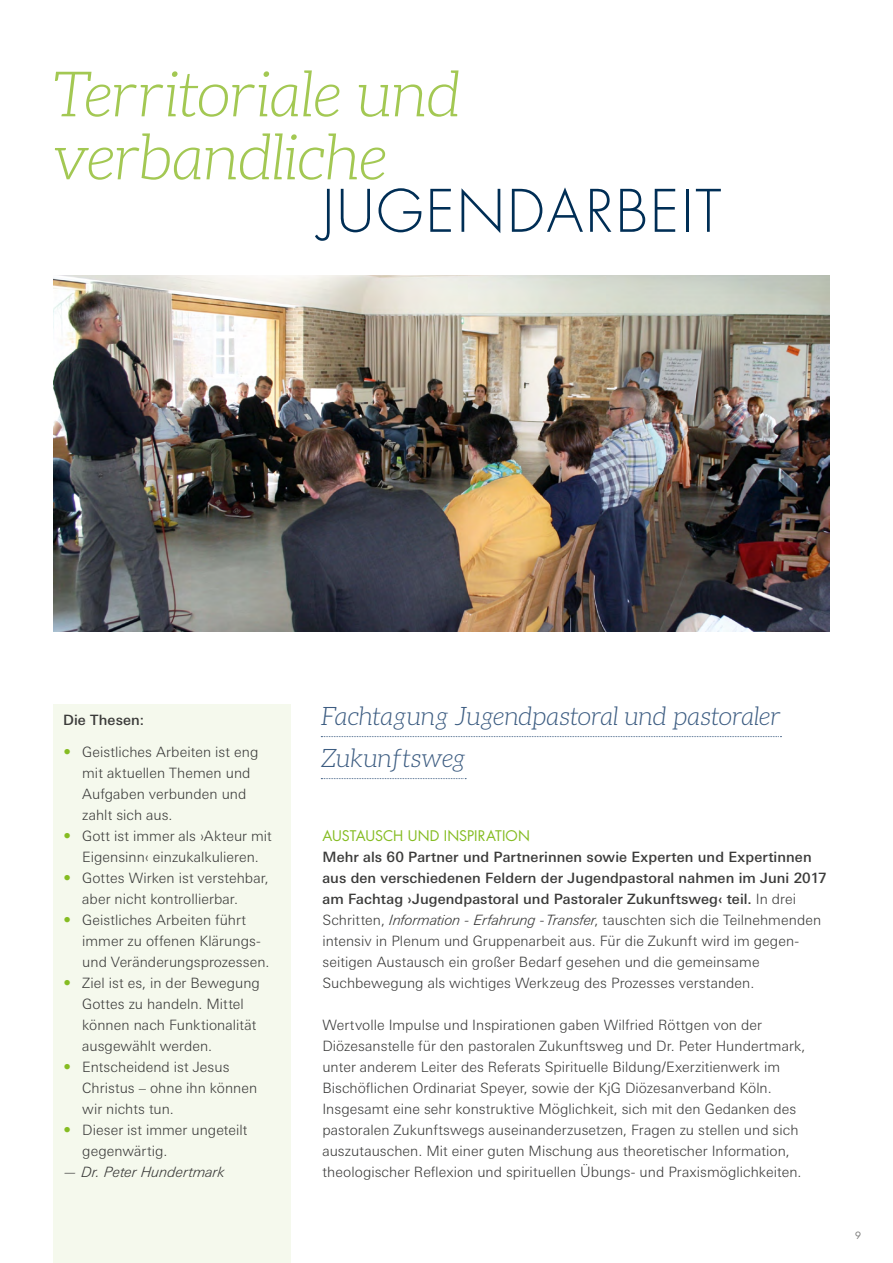
<style>
.page{position:relative;width:893px;height:1263px;background:#fff}
.page>*{position:absolute;margin:0;border:0;box-sizing:border-box;transform-origin:0 0}
.t1{font:italic 300 63px/63px "Aleo";letter-spacing:-.01em;color:#a3c853}
.t2{font:300 57px "Futura";letter-spacing:.04em;color:#002e55}
.t3{font:italic 300 25.5px/42px "Aleo";letter-spacing:-.005em;color:#3c5c81}
.t4{font:300 14.25px/21px "Linotype Univers Basic";letter-spacing:.005em;color:#3b3b3a}
.t5{font:14.25px "Futura";color:#85bc22}
.t6{font:italic 300 14.25px "Linotype Univers Basic";letter-spacing:-.005em;color:#3b3b3a}
.t7{font:500 14.25px "Linotype Univers Basic";letter-spacing:.01em;color:#3b3b3a}
.t8{font:9.75px "Futura";color:#7b7b7a}
.s1{font-family:"Futura";font-weight:800;color:#85bc22}
.s2{font-weight:500}
.s3{font-style:italic}
</style>
<div class="page">
<div style="left:53px;top:704px;width:238px;height:559px;background:#f5f9ed"></div>
<img style="left:53px;top:275px;width:776px;height:356px">
<svg style="left:321px;top:736px;width:460px;height:1px"></svg>
<svg style="left:321px;top:778px;width:145px;height:1px"></svg>
<h1 class="t1" style="left:53px;top:62px;width:409px">Territoriale und verbandliche</h1>
<h2 class="t2" style="left:322px;top:174px;width:401px">JUGENDARBEIT</h2>
<p class="t7" style="left:63px;top:712px;width:82px">Die Thesen:</p>
<p class="t4" style="left:82px;top:741px;width:178px;text-indent:-19px"><span class="s1">•</span> Geistliches Arbeiten ist eng mit aktuellen Themen und<br>Aufgaben verbunden und zahlt sich aus.</p>
<p class="t4" style="left:63px;top:825px;width:210px;text-align:center"><span class="s1">•</span> Gott ist immer als ›Akteur mit<br>Eigensinn‹ einzukalkulieren.</p>
<p class="t4" style="left:82px;top:867px;width:188px;text-indent:-19px"><span class="s1">•</span> Gottes Wirken ist verstehbar, aber nicht kontrollierbar.</p>
<p class="t4" style="left:82px;top:909px;width:189px;text-indent:-19px"><span class="s1">•</span> Geistliches Arbeiten führt immer zu offenen Klärungs&shy;und Veränderungsprozessen.</p>
<p class="t4" style="left:82px;top:972px;width:179px;text-indent:-19px"><span class="s1">•</span> Ziel ist es, in der Bewegung<br>Gottes zu handeln. Mittel können nach Funktionalität ausgewählt werden.</p>
<p class="t4" style="left:82px;top:1056px;width:177px;text-indent:-19px"><span class="s1">•</span> Entscheidend ist Jesus<br>Christus – ohne ihn können wir nichts tun.</p>
<p class="t4" style="left:82px;top:1119px;width:167px;text-indent:-19px"><span class="s1">•</span> Dieser ist immer ungeteilt gegenwärtig.</p>
<p class="t6" style="left:63px;top:1163px;width:163px">— Dr. Peter Hundertmark</p>
<h3 class="t3" style="left:321px;top:695px;width:461px">Fachtagung Jugendpastoral und pastoraler<br>Zukunftsweg</h3>
<p class="t5" style="left:322px;top:826px;width:209px">AUSTAUSCH UND INSPIRATION</p>
<p class="t4" style="left:322px;top:846px;width:506px"><span class="s2">Mehr als 60 Partner und Partnerinnen sowie Experten und Expertinnen aus den verschiedenen Feldern der Jugendpastoral nahmen im Juni 2017 am Fachtag ›Jugendpastoral und Pastoraler Zukunftsweg‹ teil.</span> In drei Schritten, <span class="s3">Information - Erfahrung - Transfer</span>, tauschten sich die Teilnehmenden intensiv in Plenum und Gruppenarbeit aus. Für die Zukunft wird im gegen&shy;seitigen Austausch ein großer Bedarf gesehen und die gemeinsame Suchbewegung als wichtiges Werkzeug des Prozesses verstanden.</p>
<p class="t4" style="left:322px;top:1014px;width:485px">Wertvolle Impulse und Inspirationen gaben Wilfried Röttgen von der Diözesanstelle für den pastoralen Zukunftsweg und Dr. Peter Hundertmark, unter anderem Leiter des Referats Spirituelle Bildung/Exerzitienwerk im Bischöflichen Ordinariat Speyer, sowie der KjG Diözesanverband Köln.<br>Insgesamt eine sehr konstruktive Möglichkeit, sich mit den Gedanken des pastoralen Zukunftswegs auseinanderzusetzen, Fragen zu stellen und sich auszutauschen. Mit einer guten Mischung aus theoretischer Information, theologischer Reflexion und spirituellen Übungs- und Praxismöglichkeiten.</p>
<p class="t8" style="left:855px;top:1228px;width:8px">9</p>
</div>
